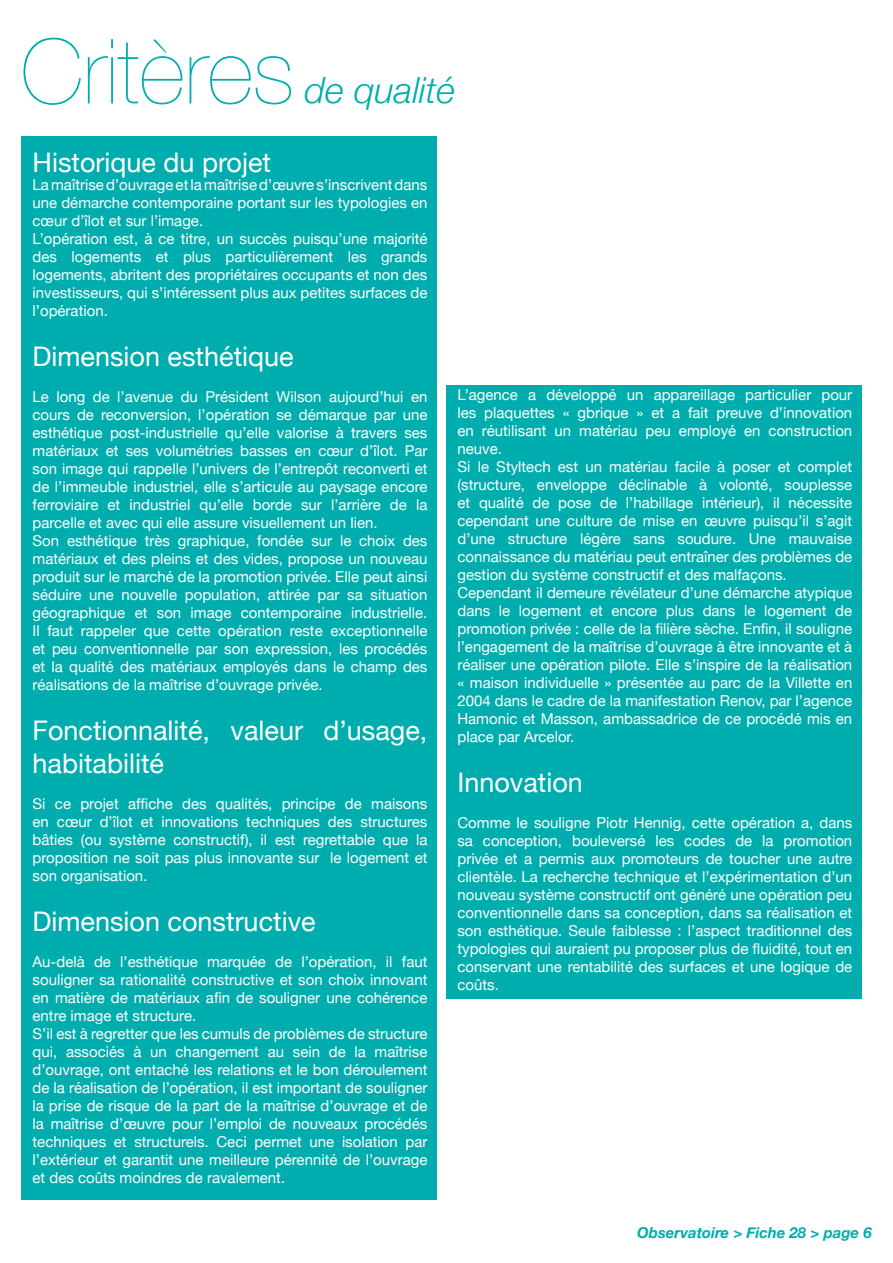
<style>
.page{position:relative;width:893px;height:1263px;background:#fff}
.page>*{position:absolute;margin:0;border:0;box-sizing:border-box;transform-origin:0 0}
.t1{font:200 90px "Helvetica Neue";color:#00adae}
.t2{font:italic 300 36px "Helvetica Neue";color:#00adae}
.Corps_de_texte{font:27px/32.4px "Helvetica Neue";color:#fff}
.Corps_de_texte-2{font:15px/18px "Helvetica Neue";color:#fff;text-align:justify}
.t3{font:italic 700 15px "Helvetica Neue";color:#00adae}
</style>
<div class="page">
<div style="left:21px;top:136px;width:415px;height:1063px;background:#00adae"></div>
<div style="left:446px;top:386px;width:416px;height:613px;background:#00adae"></div>
<p class="t1" style="left:21px;top:20px;width:275px">Critères</p>
<p class="t2" style="left:305px;top:69px;width:152px">de qualité</p>
<p class="Corps_de_texte" style="left:33px;top:145px;width:240px">Historique du projet</p>
<p class="Corps_de_texte-2" style="left:33px;top:175px;width:396px">La maîtrise d’ouvrage et la maîtrise d’œuvre s’inscrivent dans une démarche contemporaine portant sur les typologies en cœur d’îlot et sur l’image.</p>
<p class="Corps_de_texte-2" style="left:33px;top:229px;width:396px">L’opération est, à ce titre, un succès puisqu’une majorité des logements et plus particulièrement les grands logements, abritent des propriétaires occupants et non des investisseurs, qui s’intéressent plus aux petites surfaces de l’opération.</p>
<p class="Corps_de_texte" style="left:33px;top:340px;width:263px">Dimension esthétique</p>
<p class="Corps_de_texte-2" style="left:33px;top:387px;width:396px">Le long de l’avenue du Président Wilson aujourd’hui en cours de reconversion, l’opération se démarque par une esthétique post-industrielle qu’elle valorise à travers ses matériaux et ses volumétries basses en cœur d’îlot. Par son image qui rappelle l’univers de l’entrepôt reconverti et de l’immeuble industriel, elle s’articule au paysage encore ferroviaire et industriel qu’elle borde sur l’arrière de la parcelle et avec qui elle assure visuellement un lien.</p>
<p class="Corps_de_texte-2" style="left:33px;top:531px;width:396px">Son esthétique très graphique, fondée sur le choix des matériaux et des pleins et des vides, propose un nouveau produit sur le marché de la promotion privée. Elle peut ainsi séduire une nouvelle population, attirée par sa situation géographique et son image contemporaine industrielle.<br>Il faut rappeler que cette opération reste exceptionnelle et peu conventionnelle par son expression, les procédés et la qualité des matériaux employés dans le champ des réalisations de la maîtrise d’ouvrage privée.</p>
<p class="Corps_de_texte" style="left:33px;top:714px;width:396px">Fonctionnalité, valeur d’usage, habitabilité</p>
<p class="Corps_de_texte-2" style="left:33px;top:794px;width:396px">Si ce projet affiche des qualités, principe de maisons en cœur d’îlot et innovations techniques des structures bâties (ou système constructif), il est regrettable que la proposition ne soit pas plus innovante sur le logement et son organisation.</p>
<p class="Corps_de_texte" style="left:33px;top:905px;width:285px">Dimension constructive</p>
<p class="Corps_de_texte-2" style="left:33px;top:953px;width:396px">Au-delà de l’esthétique marquée de l’opération, il faut souligner sa rationalité constructive et son choix innovant en matière de matériaux afin de souligner une cohérence entre image et structure.</p>
<p class="Corps_de_texte-2" style="left:33px;top:1025px;width:396px">S’il est à regretter que les cumuls de problèmes de structure qui, associés à un changement au sein de la maîtrise d’ouvrage, ont entaché les relations et le bon déroulement de la réalisation de l’opération, il est important de souligner la prise de risque de la part de la maîtrise d’ouvrage et de la maîtrise d’œuvre pour l’emploi de nouveaux procédés techniques et structurels. Ceci permet une isolation par l’extérieur et garantit une meilleure pérennité de l’ouvrage et des coûts moindres de ravalement.</p>
<p class="Corps_de_texte-2" style="left:457px;top:385px;width:396px">L’agence a développé un appareillage particulier pour les plaquettes « gbrique » et a fait preuve d’innovation en réutilisant un matériau peu employé en construction neuve.</p>
<p class="Corps_de_texte-2" style="left:457px;top:457px;width:396px">Si le Styltech est un matériau facile à poser et complet (structure, enveloppe déclinable à volonté, souplesse et qualité de pose de l’habillage intérieur), il nécessite cependant une culture de mise en œuvre puisqu’il s’agit d’une structure légère sans soudure. Une mauvaise connaissance du matériau peut entraîner des problèmes de gestion du système constructif et des malfaçons.</p>
<p class="Corps_de_texte-2" style="left:457px;top:583px;width:396px">Cependant il demeure révélateur d’une démarche atypique dans le logement et encore plus dans le logement de promotion privée : celle de la filière sèche. Enfin, il souligne l’engagement de la maîtrise d’ouvrage à être innovante et à réaliser une opération pilote. Elle s’inspire de la réalisation « maison individuelle » présentée au parc de la Villette en 2004 dans le cadre de la manifestation Renov, par l’agence Hamonic et Masson, ambassadrice de ce procédé mis en place par Arcelor.</p>
<p class="Corps_de_texte" style="left:457px;top:766px;width:127px">Innovation</p>
<p class="Corps_de_texte-2" style="left:457px;top:814px;width:396px">Comme le souligne Piotr Hennig, cette opération a, dans sa conception, bouleversé les codes de la promotion privée et a permis aux promoteurs de toucher une autre clientèle. La recherche technique et l’expérimentation d’un nouveau système constructif ont généré une opération peu conventionnelle dans sa conception, dans sa réalisation et son esthétique. Seule faiblesse : l’aspect traditionnel des typologies qui auraient pu proposer plus de fluidité, tout en conservant une rentabilité des surfaces et une logique de coûts.</p>
<p class="t3" style="left:637px;top:1224px;width:236px">Observatoire &gt; Fiche 28 &gt; page 6</p>
</div>
